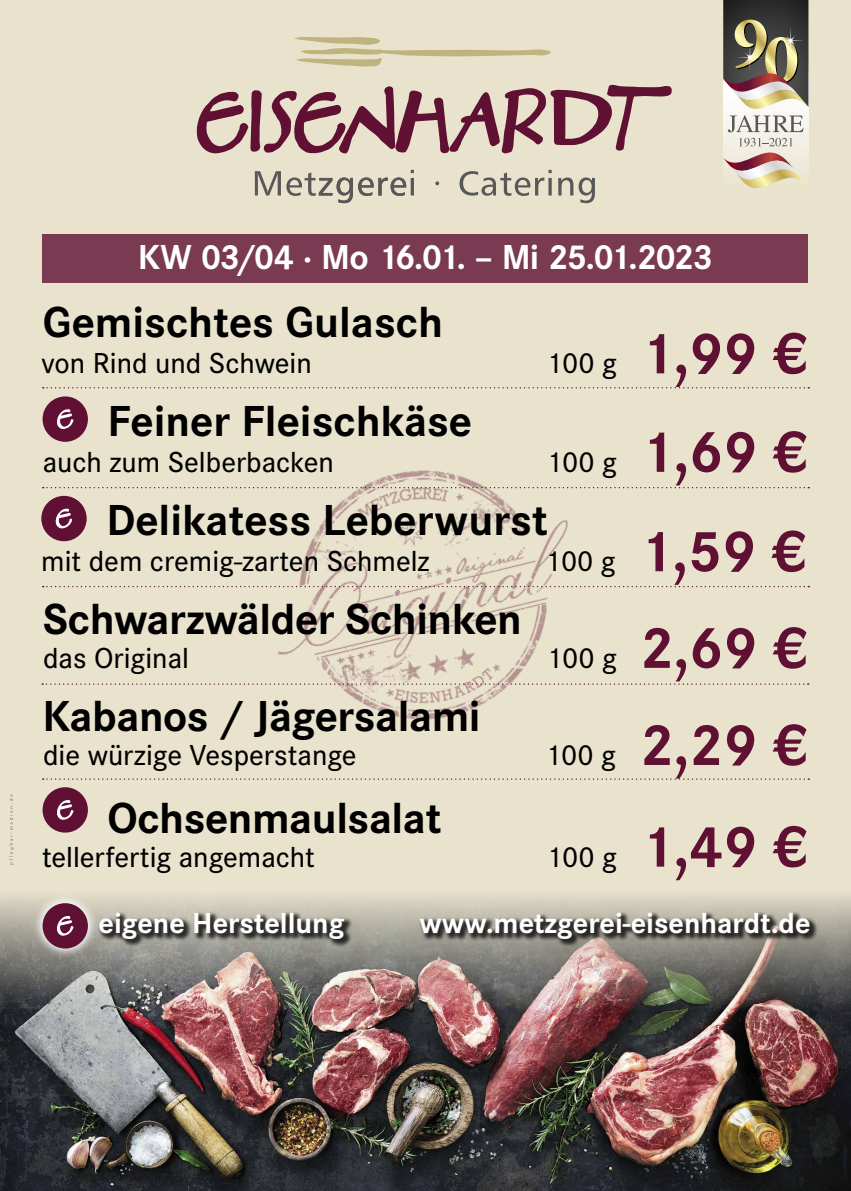
<style>
.page{position:relative;width:851px;height:1191px;background:#fff}
.page>*{position:absolute;margin:0;border:0;box-sizing:border-box;transform-origin:0 0}
.t1{font:700 60px "Corporate S";color:#5f1033}
.t2{font:700 45px "Corporate S";letter-spacing:-.01em;color:#000}
.t3{font:700 36px "Corporate S Pro";letter-spacing:-.05em;color:#fff}
.t4{font:500 30px "Corporate S";color:#000}
.t5{font:700 30px "Corporate S";color:#fff}
.s1{font-weight:500;font-size:30px;color:#000}
</style>
<div class="page">
<div style="left:0;top:0;width:850px;height:1191px;background:#e9e3ce"></div>
<img style="left:231px;top:470px;width:389px;height:250px">
<svg style="left:9px;top:794px;width:5px;height:70px"></svg>
<div style="left:43px;top:234px;width:765px;height:49px;background:#7a3a52"></div>
<svg style="left:255px;top:170px;width:340px;height:33px"></svg>
<svg style="left:197px;top:85px;width:474px;height:69px"></svg>
<svg style="left:294px;top:37px;width:257px;height:30px"></svg>
<div style="left:41px;top:496px;width:46px;height:45px;background:#5f1033;border-radius:50%"></div>
<svg style="left:56px;top:508px;width:16px;height:21px"></svg>
<div style="left:43px;top:396px;width:45px;height:46px;background:#5f1033;border-radius:50%"></div>
<svg style="left:57px;top:409px;width:16px;height:20px"></svg>
<div style="left:43px;top:787px;width:45px;height:45px;background:#5f1033;border-radius:50%"></div>
<svg style="left:57px;top:800px;width:16px;height:20px"></svg>
<svg style="left:43px;top:487px;width:766px;height:1px"></svg>
<svg style="left:43px;top:387px;width:766px;height:1px"></svg>
<svg style="left:43px;top:586px;width:766px;height:1px"></svg>
<svg style="left:42px;top:683px;width:766px;height:2px"></svg>
<svg style="left:43px;top:778px;width:766px;height:2px"></svg>
<img style="left:0;top:896px;width:850px;height:295px">
<svg style="left:33px;top:896px;width:65px;height:62px"></svg>
<div style="left:43px;top:903px;width:45px;height:45px;background:#5f1033;border-radius:50%"></div>
<svg style="left:57px;top:916px;width:16px;height:20px"></svg>
<div style="left:723px;top:71px;width:85px;height:117px;background:linear-gradient(to right,#f4f1e7,#f4f1e7)"></div>
<svg style="left:723px;top:0;width:85px;height:132px;background:#8a8275"></svg>
<svg style="left:723px;top:138px;width:85px;height:50px"></svg>
<div style="left:98px;top:910px;width:255px;height:37px;background:#000;opacity:.75"></div>
<div style="left:418px;top:910px;width:400px;height:37px;background:#000;opacity:.75"></div>
<p class="t3" style="left:138px;top:229px;width:577px">KW 03/04 · Mo 16.01. – Mi 25.01.2023</p>
<h2 class="t2" style="left:43px;top:291px;width:401px">Gemischtes Gulasch</h2>
<p class="t4" style="left:42px;top:344px;width:272px">von Rind und Schwein</p>
<h2 class="t2" style="left:108px;top:390px;width:366px">Feiner Fleischkäse</h2>
<p class="t4" style="left:43px;top:442px;width:293px">auch zum Selberbacken</p>
<h1 class="t1" style="left:546px;top:312px;width:262px"><span class="s1">100 g</span> 1,99 €</h1>
<h1 class="t1" style="left:546px;top:410px;width:262px"><span class="s1">100 g</span> 1,69 €</h1>
<h2 class="t2" style="left:106px;top:489px;width:443px">Delikatess Leberwurst</h2>
<p class="t4" style="left:41px;top:541px;width:390px">mit dem cremig-zarten Schmelz</p>
<h1 class="t1" style="left:544px;top:510px;width:262px"><span class="s1">100 g</span> 1,59 €</h1>
<h2 class="t2" style="left:43px;top:588px;width:480px">Schwarzwälder Schinken</h2>
<p class="t4" style="left:43px;top:638px;width:147px">das Original</p>
<h2 class="t2" style="left:43px;top:685px;width:439px">Kabanos / Jägersalami</h2>
<p class="t4" style="left:43px;top:735px;width:315px">die würzige Vesperstange</p>
<h2 class="t2" style="left:108px;top:786px;width:335px">Ochsenmaulsalat</h2>
<p class="t4" style="left:42px;top:837px;width:274px">tellerfertig angemacht</p>
<h1 class="t1" style="left:546px;top:606px;width:262px"><span class="s1">100 g</span> 2,69 €</h1>
<h1 class="t1" style="left:545px;top:703px;width:263px"><span class="s1">100 g</span> 2,29 €</h1>
<h1 class="t1" style="left:546px;top:805px;width:262px"><span class="s1">100 g</span> 1,49 €</h1>
<p class="t5" style="left:99px;top:902px;width:247px">eigene Herstellung</p>
<p class="t5" style="left:419px;top:902px;width:392px">www.metzgerei-eisenhardt.de</p>
</div>
